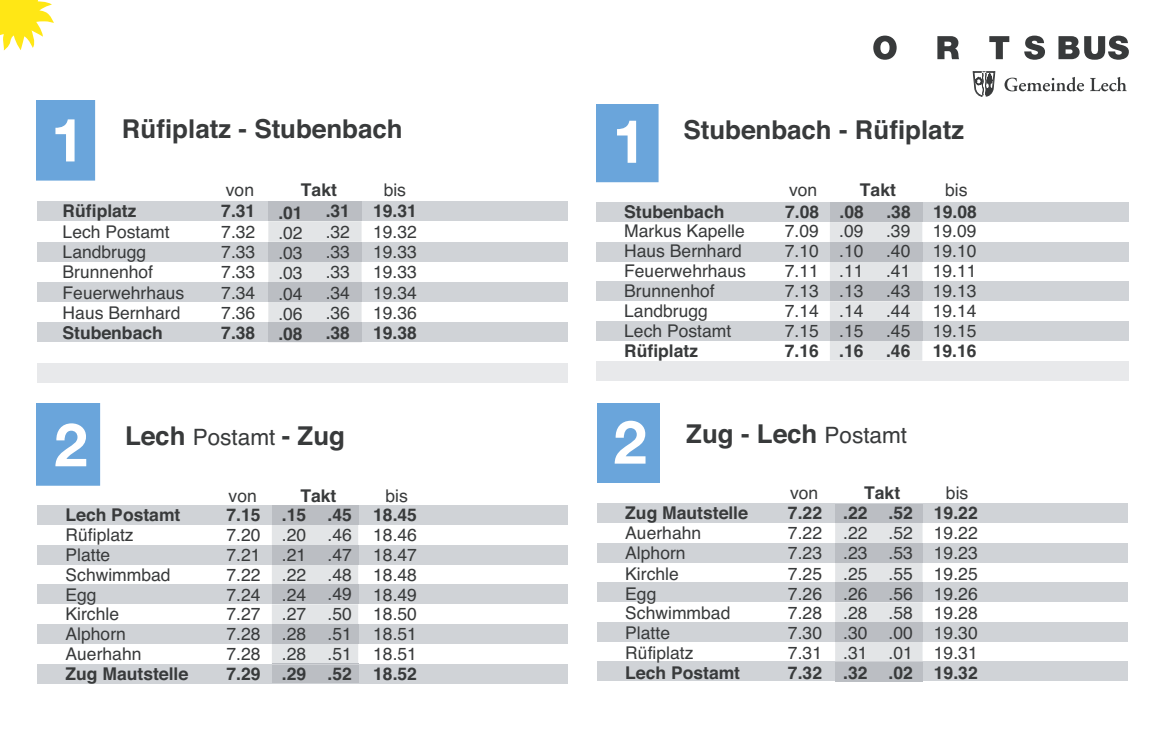
<style>
.page{position:relative;width:1170px;height:745px;background:#fff}
.page>*{position:absolute;margin:0;border:0;box-sizing:border-box;transform-origin:0 0}
.t1{font:700 60px "Helvetica Neue LT Pro";color:#fff}
.t2{font:700 60px "Helvetica";color:#fff}
.t3{font:700 26px "Helvetica";color:#383a3b}
.t4{font:17.5px/19.8px "Helvetica";color:#383a3b;text-align:justify}
.t5{font:700 17.5px/21.5px "Helvetica";color:#383a3b}
.s1{font-weight:700}
.s2{font-family:"Helvetica"}
.s3{font-weight:400;font-size:22.5px}
.s4{font-weight:400}
</style>
<div class="page">
<svg style="left:873px;top:36px;width:23px;height:24px"></svg>
<svg style="left:937px;top:36px;width:22px;height:23px"></svg>
<svg style="left:989px;top:36px;width:20px;height:23px"></svg>
<svg style="left:1024px;top:36px;width:20px;height:24px"></svg>
<svg style="left:1058px;top:36px;width:70px;height:24px"></svg>
<svg style="left:1004px;top:77px;width:79px;height:14px"></svg>
<svg style="left:1090px;top:77px;width:36px;height:14px"></svg>
<svg style="left:972px;top:71px;width:23px;height:26px"></svg>
<svg style="left:37px;top:100px;width:530px;height:283px"></svg>
<div style="left:37px;top:100px;width:58px;height:80px;background:#6aa5db"></div>
<svg style="left:596px;top:104px;width:532px;height:277px"></svg>
<div style="left:596px;top:104px;width:62px;height:78px;background:#6aa5db"></div>
<div style="left:37px;top:505px;width:530px;height:19px;background:#d0d3d7"></div>
<div style="left:37px;top:544px;width:530px;height:20px;background:#d0d3d7"></div>
<div style="left:37px;top:584px;width:530px;height:20px;background:#d0d3d7"></div>
<div style="left:37px;top:624px;width:530px;height:19px;background:#d0d3d7"></div>
<div style="left:37px;top:663px;width:530px;height:20px;background:#d0d3d7"></div>
<div style="left:272px;top:524px;width:86px;height:138px;background:#e3e5e7"></div>
<div style="left:272px;top:505px;width:86px;height:19px;background:#bbbec3"></div>
<div style="left:272px;top:544px;width:86px;height:20px;background:#bbbec3"></div>
<div style="left:272px;top:584px;width:86px;height:20px;background:#bbbec3"></div>
<div style="left:272px;top:624px;width:86px;height:19px;background:#bbbec3"></div>
<div style="left:272px;top:662px;width:86px;height:20px;background:#bbbec3"></div>
<hr style="left:272px;top:663px;width:86px;height:1px;background:#cfd1d5">
<div style="left:37px;top:403px;width:63px;height:82px;background:#6aa5db"></div>
<div style="left:596px;top:503px;width:531px;height:19px;background:#d0d3d7"></div>
<div style="left:596px;top:542px;width:531px;height:20px;background:#d0d3d7"></div>
<div style="left:596px;top:582px;width:531px;height:20px;background:#d0d3d7"></div>
<div style="left:596px;top:622px;width:531px;height:19px;background:#d0d3d7"></div>
<div style="left:596px;top:661px;width:531px;height:19px;background:#d0d3d7"></div>
<div style="left:835px;top:522px;width:87px;height:139px;background:#e3e5e7"></div>
<div style="left:835px;top:503px;width:87px;height:19px;background:#bbbec3"></div>
<div style="left:835px;top:542px;width:87px;height:20px;background:#bbbec3"></div>
<div style="left:835px;top:582px;width:87px;height:20px;background:#bbbec3"></div>
<div style="left:835px;top:622px;width:87px;height:19px;background:#bbbec3"></div>
<div style="left:835px;top:661px;width:87px;height:20px;background:#bbbec3"></div>
<hr style="left:835px;top:661px;width:87px;height:1px;background:#cfd1d5">
<div style="left:596px;top:403px;width:63px;height:79px;background:#6aa5db"></div>
<svg style="left:0;top:0;width:54px;height:50px"></svg>
<p class="t1" style="left:51px;top:102px;width:35px">1</p>
<p class="t3" style="left:122px;top:107px;width:282px">Rüfiplatz - Stubenbach</p>
<p class="t2" style="left:61px;top:97px;width:35px">1</p>
<p class="t4" style="left:226px;top:180px;width:30px">von</p>
<p class="t5" style="left:301px;top:179px;width:37px">Takt</p>
<p class="t4" style="left:383px;top:180px;width:24px">bis</p>
<p class="t4" style="left:63px;top:202px;width:123px;text-align:left"><span class="s1">Rüfiplatz<br></span>Lech Postamt<br>Landbrugg<br>Brunnenhof<br>Feuerwehrhaus<br>Haus Bernhard<br><span class="s1">Stubenbach</span></p>
<p class="t4" style="left:221px;top:201px;width:36px"><span class="s1">7.31<br></span>7.32<br>7.33<br>7.33<br>7.34<br>7.36<br><span class="s1">7.38</span></p>
<p class="t4" style="left:373px;top:201px;width:45px"><span class="s1">19.31<br></span>19.32<br>19.33<br>19.33<br>19.34<br>19.36<br><span class="s1">19.38</span></p>
<p class="t4" style="left:325px;top:201px;width:26px"><span class="s1">.31 </span>.32 .33 .33 .34 .36 <span class="s1">.38</span></p>
<p class="t4" style="left:278px;top:203px;width:26px"><span class="s1">.01 </span>.02 .03 .03 .04 .06 <span class="s1">.08</span></p>
<p class="t1" style="left:54px;top:406px;width:45px">2<span class="s2">1</span></p>
<p class="t3" style="left:125px;top:415px;width:221px">Lech <span class="s3">Postamt</span> - Zug</p>
<p class="t4" style="left:66px;top:505px;width:116px;text-align:left"><span class="s1">Lech Postamt<br></span>Rüfiplatz<br>Platte<br>Schwimmbad<br>Egg<br>Kirchle<br>Alphorn</p>
<p class="t5" style="left:66px;top:662px;width:124px">Zug Mautstelle</p>
<p class="t4" style="left:228px;top:486px;width:30px">von</p>
<p class="t5" style="left:300px;top:484px;width:37px">Takt</p>
<p class="t4" style="left:385px;top:486px;width:24px">bis</p>
<p class="t4" style="left:373px;top:505px;width:45px"><span class="s1">18.45<br></span>18.46<br>18.47<br>18.48<br>18.49<br>18.50<br>18.51</p>
<p class="t5" style="left:373px;top:662px;width:45px">18.52</p>
<p class="t4" style="left:282px;top:505px;width:26px"><span class="s1">.15 </span>.20 .21 .22 .24 .27 .28</p>
<p class="t5" style="left:282px;top:662px;width:26px">.29</p>
<p class="t4" style="left:226px;top:505px;width:36px"><span class="s1">7.15<br></span>7.20<br>7.21<br>7.22<br>7.24<br>7.27<br>7.28</p>
<p class="t5" style="left:226px;top:662px;width:36px">7.29</p>
<p class="t4" style="left:327px;top:505px;width:26px"><span class="s1">.45 </span>.46 .47 .48 .49 .50 .51</p>
<p class="t5" style="left:327px;top:662px;width:26px">.52</p>
<p class="t4" style="left:66px;top:644px;width:77px">Auerhahn</p>
<p class="t4" style="left:226px;top:644px;width:192px">7.28 .28 .51 18.51</p>
<p class="t1" style="left:612px;top:103px;width:35px">1</p>
<p class="t3" style="left:683px;top:109px;width:282px">Stubenbach - Rüfiplatz</p>
<p class="t2" style="left:622px;top:98px;width:35px">1</p>
<p class="t5" style="left:859px;top:179px;width:37px">Takt</p>
<p class="t4" style="left:945px;top:180px;width:24px">bis</p>
<p class="t5" style="left:785px;top:179px;width:36px"><span class="s4">von<br></span>7.08</p>
<p class="t4" style="left:784px;top:221px;width:36px">7.09<br>7.10<br>7.11<br>7.13<br>7.14<br>7.15<br><span class="s1">7.16</span></p>
<p class="t4" style="left:624px;top:202px;width:123px;text-align:left"><span class="s1">Stubenbach<br></span>Markus Kapelle<br>Haus Bernhard<br>Feuerwehrhaus<br>Brunnenhof<br>Landbrugg<br>Lech Postamt<br><span class="s1">Rüfiplatz</span></p>
<p class="t4" style="left:839px;top:202px;width:26px"><span class="s1">.08 </span>.09 .10 .11 .13 .14 .15 <span class="s1">.16</span></p>
<p class="t4" style="left:932px;top:202px;width:46px"><span class="s1">19.08<br></span>19.09<br>19.10<br>19.11<br>19.13<br>19.14<br>19.15<br><span class="s1">19.16</span></p>
<p class="t4" style="left:886px;top:202px;width:26px"><span class="s1">.38 </span>.39 .40 .41 .43 .44 .45 <span class="s1">.46</span></p>
<p class="t1" style="left:613px;top:404px;width:35px">2</p>
<p class="t3" style="left:686px;top:412px;width:222px">Zug - Lech <span class="s3">Postamt</span></p>
<p class="t4" style="left:790px;top:483px;width:30px">von</p>
<p class="t5" style="left:864px;top:482px;width:37px">Takt</p>
<p class="t4" style="left:945px;top:483px;width:24px">bis</p>
<p class="t5" style="left:625px;top:502px;width:124px">Zug Mautstelle</p>
<p class="t4" style="left:625px;top:542px;width:62px;line-height:21.2px">Alphorn<br>Kirchle</p>
<p class="t4" style="left:625px;top:583px;width:116px;text-align:left">Egg<br>Schwimmbad<br>Platte<br>Rüfiplatz<br><span class="s1">Lech Postamt</span></p>
<p class="t5" style="left:933px;top:502px;width:45px">19.22</p>
<p class="t4" style="left:933px;top:542px;width:45px;line-height:21.2px">19.23<br>19.25</p>
<p class="t4" style="left:933px;top:603px;width:45px">19.28<br>19.30<br>19.31<br><span class="s1">19.32</span></p>
<p class="t5" style="left:788px;top:502px;width:36px">7.22</p>
<p class="t4" style="left:788px;top:542px;width:36px;line-height:21.2px">7.23<br>7.25</p>
<p class="t4" style="left:788px;top:603px;width:36px">7.28<br>7.30<br>7.31<br><span class="s1">7.32</span></p>
<p class="t5" style="left:843px;top:502px;width:26px">.22</p>
<p class="t4" style="left:843px;top:542px;width:26px;line-height:21.2px">.23 .25</p>
<p class="t4" style="left:843px;top:603px;width:26px">.28 .30 .31 <span class="s1">.32</span></p>
<p class="t5" style="left:888px;top:502px;width:26px">.52</p>
<p class="t4" style="left:888px;top:542px;width:26px;line-height:21.2px">.53 .55</p>
<p class="t4" style="left:888px;top:603px;width:26px">.58 .00 .01 <span class="s1">.02</span></p>
<p class="t4" style="left:625px;top:523px;width:77px">Auerhahn</p>
<p class="t4" style="left:788px;top:523px;width:191px">7.22 .22 .52 19.22</p>
<p class="t4" style="left:788px;top:583px;width:36px">7.26</p>
<p class="t4" style="left:843px;top:583px;width:26px">.26</p>
<p class="t4" style="left:888px;top:583px;width:26px">.56</p>
<p class="t4" style="left:933px;top:583px;width:45px">19.26</p>
</div>
